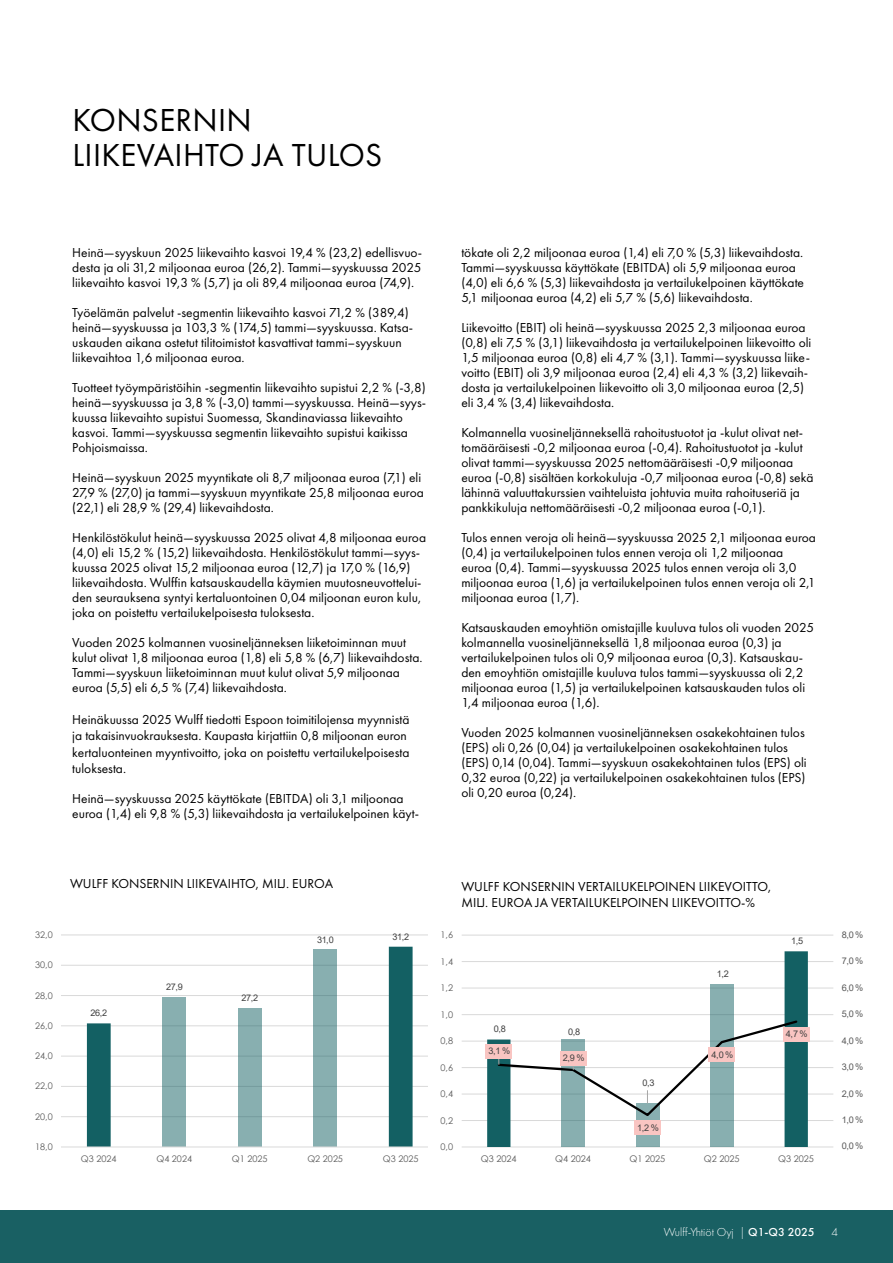
<style>
.page{position:relative;width:893px;height:1263px;background:#fff}
.page>*{position:absolute;margin:0;border:0;box-sizing:border-box;transform-origin:0 0}
.t1{font:33px "Futura PT";letter-spacing:.01em;color:#000}
.t2{font:13.5px/15px "Futura PT";color:#000}
.t3{font:300 12px "Futura PT";color:#fff}
.t4{font:9.15px "Century Gothic";letter-spacing:-.005em;color:#595959}
.t5{font:9.15px "Arial";letter-spacing:-.05em;color:#404040}
.t6{font:9.15px "Arial";color:#595959}
.s1{font-weight:500}
</style>
<div class="page">
<div style="left:0;top:1211px;width:893px;height:52px;background:#196063"></div>
<hr style="left:61px;top:1116px;width:377px;height:1px;background:#d9d9d9">
<hr style="left:61px;top:1086px;width:377px;height:1px;background:#d9d9d9">
<hr style="left:61px;top:1056px;width:377px;height:1px;background:#d9d9d9">
<hr style="left:61px;top:1025px;width:377px;height:1px;background:#d9d9d9">
<hr style="left:61px;top:995px;width:377px;height:1px;background:#d9d9d9">
<hr style="left:61px;top:965px;width:377px;height:1px;background:#d9d9d9">
<hr style="left:61px;top:934px;width:377px;height:1px;background:#d9d9d9">
<svg style="left:87px;top:947px;width:326px;height:199px"></svg>
<hr style="left:61px;top:1146px;width:377px;height:1px;background:#d9d9d9">
<div style="left:428px;top:927px;width:438px;height:255px;background:#fff"></div>
<hr style="left:462px;top:1146px;width:371px;height:1px;background:#d9d9d9">
<hr style="left:462px;top:1120px;width:371px;height:1px;background:#d9d9d9">
<hr style="left:462px;top:1094px;width:371px;height:1px;background:#d9d9d9">
<hr style="left:462px;top:1067px;width:371px;height:1px;background:#d9d9d9">
<hr style="left:462px;top:1041px;width:371px;height:1px;background:#d9d9d9">
<hr style="left:462px;top:1014px;width:371px;height:1px;background:#d9d9d9">
<hr style="left:462px;top:988px;width:371px;height:1px;background:#d9d9d9">
<hr style="left:462px;top:961px;width:371px;height:1px;background:#d9d9d9">
<hr style="left:462px;top:935px;width:371px;height:1px;background:#d9d9d9">
<svg style="left:487px;top:951px;width:321px;height:196px"></svg>
<svg style="left:496px;top:1019px;width:303px;height:99px"></svg>
<div style="left:486px;top:1044px;width:26px;height:14px;background:#f9c5c2"></div>
<div style="left:560px;top:1051px;width:26px;height:14px;background:#f9c5c2"></div>
<div style="left:634px;top:1120px;width:27px;height:15px;background:#f9c5c2"></div>
<div style="left:709px;top:1048px;width:26px;height:14px;background:#f9c5c2"></div>
<div style="left:783px;top:1027px;width:26px;height:14px;background:#f9c5c2"></div>
<p class="t1" style="left:72px;top:101px;width:181px">KONSERNIN</p>
<p class="t1" style="left:72px;top:135px;width:311px">LIIKEVAIHTO JA TULOS</p>
<p class="t2" style="left:72px;top:245px;width:351px;text-align:justify">Heinä—syyskuun 2025 liikevaihto kasvoi 19,4 % (23,2) edellisvuo&shy;desta ja oli 31,2 miljoonaa euroa (26,2). Tammi—syyskuussa 2025 liikevaihto kasvoi 19,3 % (5,7) ja oli 89,4 miljoonaa euroa (74,9).</p>
<p class="t2" style="left:72px;top:305px;width:342px">Työelämän palvelut -segmentin liikevaihto kasvoi 71,2 % (389,4) heinä—syyskuussa ja 103,3 % (174,5) tammi—syyskuussa. Katsa&shy;uskauden aikana ostetut tilitoimistot kasvattivat tammi–syyskuun liikevaihtoa 1,6 miljoonaa euroa.</p>
<p class="t2" style="left:72px;top:380px;width:355px">Tuotteet työympäristöihin -segmentin liikevaihto supistui 2,2 % (-3,8) heinä—syyskuussa ja 3,8 % (-3,0) tammi—syyskuussa. Heinä—syys&shy;kuussa liikevaihto supistui Suomessa, Skandinaviassa liikevaihto kasvoi. Tammi—syyskuussa segmentin liikevaihto supistui kaikissa Pohjoismaissa.</p>
<p class="t2" style="left:72px;top:470px;width:353px">Heinä—syyskuun 2025 myyntikate oli 8,7 miljoonaa euroa (7,1) eli<br>27,9 % (27,0) ja tammi—syyskuun myyntikate 25,8 miljoonaa euroa (22,1) eli 28,9 % (29,4) liikevaihdosta.</p>
<p class="t2" style="left:72px;top:530px;width:355px">Henkilöstökulut heinä—syyskuussa 2025 olivat 4,8 miljoonaa euroa (4,0) eli 15,2 % (15,2) liikevaihdosta. Henkilöstökulut tammi—syys&shy;kuussa 2025 olivat 15,2 miljoonaa euroa (12,7) ja 17,0 % (16,9) liikevaihdosta. Wulffin katsauskaudella käymien muutosneuvottelui-</p>
<p class="t2" style="left:72px;top:590px;width:350px">den seurauksena syntyi kertaluontoinen 0,04 miljoonan euron kulu,</p>
<p class="t2" style="left:72px;top:605px;width:244px">joka on poistettu vertailukelpoisesta tuloksesta.</p>
<p class="t2" style="left:72px;top:635px;width:352px">Vuoden 2025 kolmannen vuosineljänneksen liiketoiminnan muut kulut olivat 1,8 miljoonaa euroa (1,8) eli 5,8 % (6,7) liikevaihdosta.<br>Tammi—syyskuun liiketoiminnan muut kulut olivat 5,9 miljoonaa euroa (5,5) eli 6,5 % (7,4) liikevaihdosta.</p>
<p class="t2" style="left:72px;top:711px;width:339px;line-height:16.5px">Heinäkuussa 2025 Wulff tiedotti Espoon toimitilojensa myynnistä ja takaisinvuokrauksesta. Kaupasta kirjattiin 0,8 miljoonan euron kertaluonteinen myyntivoitto, joka on poistettu vertailukelpoisesta tuloksesta.</p>
<p class="t2" style="left:72px;top:791px;width:348px">Heinä—syyskuussa 2025 käyttökate (EBITDA) oli 3,1 miljoonaa euroa (1,4) eli 9,8 % (5,3) liikevaihdosta ja vertailukelpoinen käyt-</p>
<p class="t2" style="left:461px;top:245px;width:344px">tökate oli 2,2 miljoonaa euroa (1,4) eli 7,0 % (5,3) liikevaihdosta.<br>Tammi—syyskuussa käyttökate (EBITDA) oli 5,9 miljoonaa euroa (4,0) eli 6,6 % (5,3) liikevaihdosta ja vertailukelpoinen käyttökate 5,1 miljoonaa euroa (4,2) eli 5,7 % (5,6) liikevaihdosta.</p>
<p class="t2" style="left:461px;top:320px;width:351px">Liikevoitto (EBIT) oli heinä—syyskuussa 2025 2,3 miljoonaa euroa (0,8) eli 7,5 % (3,1) liikevaihdosta ja vertailukelpoinen liikevoitto oli 1,5 miljoonaa euroa (0,8) eli 4,7 % (3,1). Tammi—syyskuussa liike&shy;voitto (EBIT) oli 3,9 miljoonaa euroa (2,4) eli 4,3 % (3,2) liikevaih&shy;dosta ja vertailukelpoinen liikevoitto oli 3,0 miljoonaa euroa (2,5) eli 3,4 % (3,4) liikevaihdosta.</p>
<p class="t2" style="left:461px;top:425px;width:354px">Kolmannella vuosineljänneksellä rahoitustuotot ja -kulut olivat net&shy;tomääräisesti -0,2 miljoonaa euroa (-0,4). Rahoitustuotot ja -kulut olivat tammi—syyskuussa 2025 nettomääräisesti -0,9 miljoonaa euroa (-0,8) sisältäen korkokuluja -0,7 miljoonaa euroa (-0,8) sekä lähinnä valuuttakurssien vaihteluista johtuvia muita rahoituseriä ja pankkikuluja nettomääräisesti -0,2 miljoonaa euroa (-0,1).</p>
<p class="t2" style="left:461px;top:530px;width:356px">Tulos ennen veroja oli heinä—syyskuussa 2025 2,1 miljoonaa euroa (0,4) ja vertailukelpoinen tulos ennen veroja oli 1,2 miljoonaa euroa (0,4). Tammi—syyskuussa 2025 tulos ennen veroja oli 3,0 miljoonaa euroa (1,6) ja vertailukelpoinen tulos ennen veroja oli 2,1 miljoonaa euroa (1,7).</p>
<p class="t2" style="left:461px;top:620px;width:354px">Katsauskauden emoyhtiön omistajille kuuluva tulos oli vuoden 2025 kolmannella vuosineljänneksellä 1,8 miljoonaa euroa (0,3) ja vertailukelpoinen tulos oli 0,9 miljoonaa euroa (0,3). Katsauskau&shy;den emoyhtiön omistajille kuuluva tulos tammi—syyskuussa oli 2,2 miljoonaa euroa (1,5) ja vertailukelpoinen katsauskauden tulos oli 1,4 miljoonaa euroa (1,6).</p>
<p class="t2" style="left:461px;top:725px;width:347px">Vuoden 2025 kolmannen vuosineljänneksen osakekohtainen tulos (EPS) oli 0,26 (0,04) ja vertailukelpoinen osakekohtainen tulos (EPS) 0,14 (0,04). Tammi—syyskuun osakekohtainen tulos (EPS) oli 0,32 euroa (0,22) ja vertailukelpoinen osakekohtainen tulos (EPS) oli 0,20 euroa (0,24).</p>
<p class="t2" style="left:70px;top:876px;width:265px">WULFF KONSERNIN LIIKEVAIHTO, MILJ. EUROA</p>
<p class="t2" style="left:461px;top:878px;width:311px">WULFF KONSERNIN VERTAILUKELPOINEN LIIKEVOITTO,</p>
<p class="t2" style="left:461px;top:895px;width:295px">MILJ. EUROA JA VERTAILUKELPOINEN LIIKEVOITTO-%</p>
<p class="t4" style="left:35px;top:928px;width:19px">32,0</p>
<p class="t5" style="left:317px;top:933px;width:18px">31,0</p>
<p class="t5" style="left:393px;top:930px;width:18px">31,2</p>
<p class="t4" style="left:441px;top:928px;width:14px">1,6</p>
<p class="t5" style="left:791px;top:934px;width:14px">1,5</p>
<p class="t6" style="left:842px;top:928px;width:23px">8,0 %</p>
<p class="t4" style="left:35px;top:958px;width:19px">30,0</p>
<p class="t4" style="left:441px;top:955px;width:14px">1,4</p>
<p class="t5" style="left:717px;top:968px;width:14px">1,2</p>
<p class="t6" style="left:842px;top:954px;width:23px">7,0 %</p>
<p class="t4" style="left:35px;top:989px;width:19px">28,0</p>
<p class="t5" style="left:166px;top:980px;width:18px">27,9</p>
<p class="t5" style="left:242px;top:991px;width:18px">27,2</p>
<p class="t4" style="left:441px;top:981px;width:14px">1,2</p>
<p class="t6" style="left:842px;top:981px;width:23px">6,0 %</p>
<p class="t5" style="left:91px;top:1007px;width:18px">26,2</p>
<p class="t4" style="left:441px;top:1008px;width:14px">1,0</p>
<p class="t6" style="left:842px;top:1007px;width:23px">5,0 %</p>
<p class="t4" style="left:35px;top:1019px;width:19px">26,0</p>
<p class="t4" style="left:441px;top:1034px;width:14px">0,8</p>
<p class="t5" style="left:494px;top:1023px;width:14px">0,8</p>
<p class="t5" style="left:568px;top:1026px;width:14px">0,8</p>
<p class="t5" style="left:786px;top:1028px;width:23px">4,7 %</p>
<p class="t6" style="left:842px;top:1034px;width:23px">4,0 %</p>
<p class="t4" style="left:35px;top:1049px;width:19px">24,0</p>
<p class="t4" style="left:441px;top:1061px;width:14px">0,6</p>
<p class="t5" style="left:489px;top:1044px;width:23px">3,1 %</p>
<p class="t5" style="left:563px;top:1052px;width:23px">2,9 %</p>
<p class="t5" style="left:712px;top:1048px;width:23px">4,0 %</p>
<p class="t6" style="left:842px;top:1060px;width:23px">3,0 %</p>
<p class="t4" style="left:35px;top:1080px;width:19px">22,0</p>
<p class="t4" style="left:441px;top:1087px;width:14px">0,4</p>
<p class="t5" style="left:642px;top:1076px;width:14px">0,3</p>
<p class="t6" style="left:842px;top:1087px;width:23px">2,0 %</p>
<p class="t4" style="left:35px;top:1110px;width:19px">20,0</p>
<p class="t4" style="left:441px;top:1114px;width:14px">0,2</p>
<p class="t5" style="left:637px;top:1121px;width:23px">1,2 %</p>
<p class="t6" style="left:842px;top:1113px;width:23px">1,0 %</p>
<p class="t4" style="left:35px;top:1140px;width:19px">18,0</p>
<p class="t4" style="left:441px;top:1140px;width:14px">0,0</p>
<p class="t6" style="left:842px;top:1140px;width:23px">0,0 %</p>
<p class="t4" style="left:81px;top:1152px;width:37px">Q3 2024</p>
<p class="t4" style="left:156px;top:1152px;width:37px">Q4 2024</p>
<p class="t4" style="left:232px;top:1152px;width:37px">Q1 2025</p>
<p class="t4" style="left:307px;top:1152px;width:37px">Q2 2025</p>
<p class="t4" style="left:383px;top:1152px;width:37px">Q3 2025</p>
<p class="t4" style="left:481px;top:1152px;width:37px">Q3 2024</p>
<p class="t4" style="left:555px;top:1152px;width:37px">Q4 2024</p>
<p class="t4" style="left:630px;top:1152px;width:37px">Q1 2025</p>
<p class="t4" style="left:704px;top:1152px;width:37px">Q2 2025</p>
<p class="t4" style="left:778px;top:1152px;width:37px">Q3 2025</p>
<p class="t3" style="left:664px;top:1225px;width:152px">Wulff-Yhtiöt Oyj | <span class="s1">Q1-Q3 2025</span></p>
<p class="t3" style="left:831px;top:1225px;width:8px">4</p>
</div>
